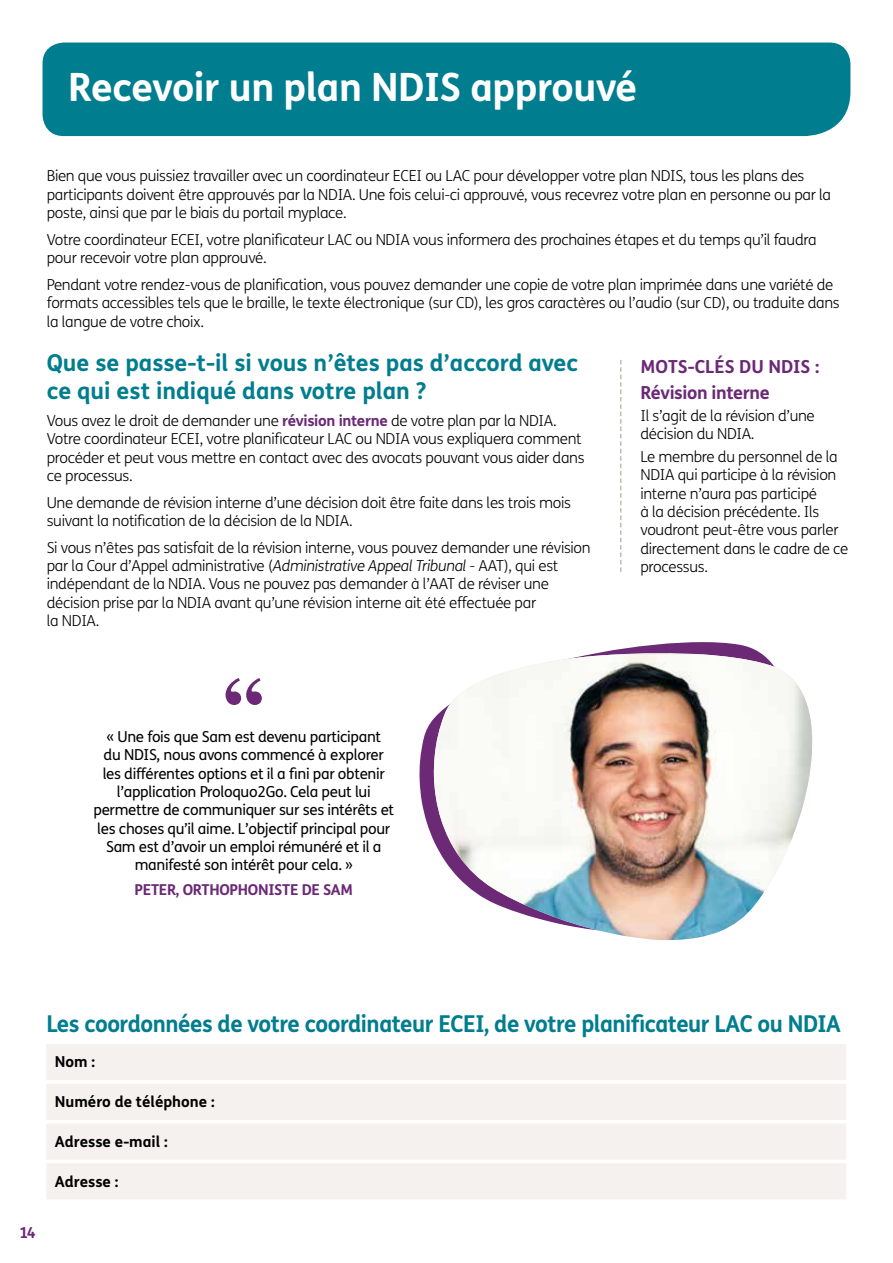
<style>
.page{position:relative;width:893px;height:1263px;background:#fff}
.page>*{position:absolute;margin:0;border:0;box-sizing:border-box;transform-origin:0 0}
.t1{font:700 81px "Century Schoolbook";color:#6b2976}
.t2{font:700 39px "FS Me";letter-spacing:-.01em;color:#fff}
.t3{font:700 23.25px/27.8px "FS Me";color:#007d8e}
.t4{font:700 23.25px "FS Me";letter-spacing:-.02em;color:#007d8e;scale:.96 1}
.t5{font:700 18px/25.2px "FS Me";letter-spacing:-.02em;color:#6b2976}
.t6{font:300 15.15px/18.3px "FS Me";letter-spacing:-.02em;color:#000}
.t7{font:15.15px/18.3px "FS Me";letter-spacing:-.02em;color:#000;text-align:center}
.t8{font:700 15.15px "FS Me";color:#000}
.t9{font:700 15.15px "FS Me";color:#6b2976}
.t10{font:700 15px "FS Me";letter-spacing:-.02em;color:#6b2976}
.s1{font-weight:700;color:#6b2976}
.s2{font-style:italic}
</style>
<div class="page">
<div style="left:43px;top:43px;width:807px;height:93px;background:#007d8e"></div>
<svg style="left:419px;top:642px;width:342px;height:199px"></svg>
<svg style="left:620px;top:360px;width:1px;height:212px"></svg>
<div style="left:46px;top:1044px;width:800px;height:36px;background:#f4f1ee"></div>
<div style="left:46px;top:1084px;width:800px;height:36px;background:#f4f1ee"></div>
<div style="left:46px;top:1123px;width:800px;height:36px;background:#f4f1ee"></div>
<div style="left:46px;top:1163px;width:800px;height:36px;background:#f4f1ee"></div>
<img style="left:434px;top:654px;width:378px;height:286px">
<h2 class="t2" style="left:68px;top:63px;width:571px">Recevoir un plan NDIS approuvé</h2>
<p class="t6" style="left:47px;top:167px;width:786px">Bien que vous puissiez travailler avec un coordinateur ECEI ou LAC pour développer votre plan NDIS, tous les plans des participants doivent être approuvés par la NDIA. Une fois celui-ci approuvé, vous recevrez votre plan en personne ou par la poste, ainsi que par le biais du portail myplace.</p>
<p class="t6" style="left:47px;top:231px;width:771px">Votre coordinateur ECEI, votre planificateur LAC ou NDIA vous informera des prochaines étapes et du temps qu’il faudra pour recevoir votre plan approuvé.</p>
<p class="t6" style="left:47px;top:276px;width:794px">Pendant votre rendez-vous de planification, vous pouvez demander une copie de votre plan imprimée dans une variété de formats accessibles tels que le braille, le texte électronique (sur CD), les gros caractères ou l’audio (sur CD), ou traduite dans la langue de votre choix.</p>
<h3 class="t3" style="left:47px;top:349px;width:533px">Que se passe-t-il si vous n’êtes pas d’accord avec ce qui est indiqué dans votre plan ?</h3>
<p class="t6" style="left:47px;top:412px;width:539px">Vous avez le droit de demander une <span class="s1">révision interne</span> de votre plan par la NDIA.<br>Votre coordinateur ECEI, votre planificateur LAC ou NDIA vous expliquera comment procéder et peut vous mettre en contact avec des avocats pouvant vous aider dans ce processus.</p>
<p class="t6" style="left:47px;top:494px;width:526px">Une demande de révision interne d’une décision doit être faite dans les trois mois suivant la notification de la décision de la NDIA.</p>
<p class="t6" style="left:47px;top:539px;width:545px">Si vous n’êtes pas satisfait de la révision interne, vous pouvez demander une révision par la Cour d’Appel administrative (<span class="s2">Administrative Appeal Tribunal</span> - AAT), qui est indépendant de la NDIA. Vous ne pouvez pas demander à l’AAT de réviser une décision prise par la NDIA avant qu’une révision interne ait été effectuée par<br>la NDIA.</p>
<p class="t5" style="left:640px;top:354px;width:180px">MOTS-CLÉS DU NDIS :<br>Révision interne</p>
<p class="t6" style="left:640px;top:407px;width:176px">Il s’agit de la révision d’une décision du NDIA.</p>
<p class="t6" style="left:640px;top:448px;width:209px">Le membre du personnel de la<br>NDIA qui participe à la révision interne n’aura pas participé<br>à la décision précédente. Ils voudront peut-être vous parler directement dans le cadre de ce processus.</p>
<h1 class="t1" style="left:224px;top:645px;width:40px">“</h1>
<p class="t7" style="left:93px;top:728px;width:302px">« Une fois que Sam est devenu participant<br>du NDIS, nous avons commencé à explorer les différentes options et il a fini par obtenir l’application Proloquo2Go. Cela peut lui permettre de communiquer sur ses intérêts et les choses qu’il aime. L’objectif principal pour Sam est d’avoir un emploi rémunéré et il a manifesté son intérêt pour cela. »</p>
<p class="t10" style="left:135px;top:881px;width:220px">PETER, ORTHOPHONISTE DE SAM</p>
<h3 class="t4" style="left:46px;top:1009px;width:829px">Les coordonnées de votre coordinateur ECEI, de votre planificateur LAC ou NDIA</h3>
<p class="t8" style="left:55px;top:1053px;width:42px">Nom :</p>
<p class="t8" style="left:55px;top:1092px;width:161px">Numéro de téléphone :</p>
<p class="t8" style="left:55px;top:1132px;width:114px">Adresse e-mail :</p>
<p class="t8" style="left:55px;top:1172px;width:65px">Adresse :</p>
<p class="t9" style="left:20px;top:1223px;width:18px">14</p>
</div>
